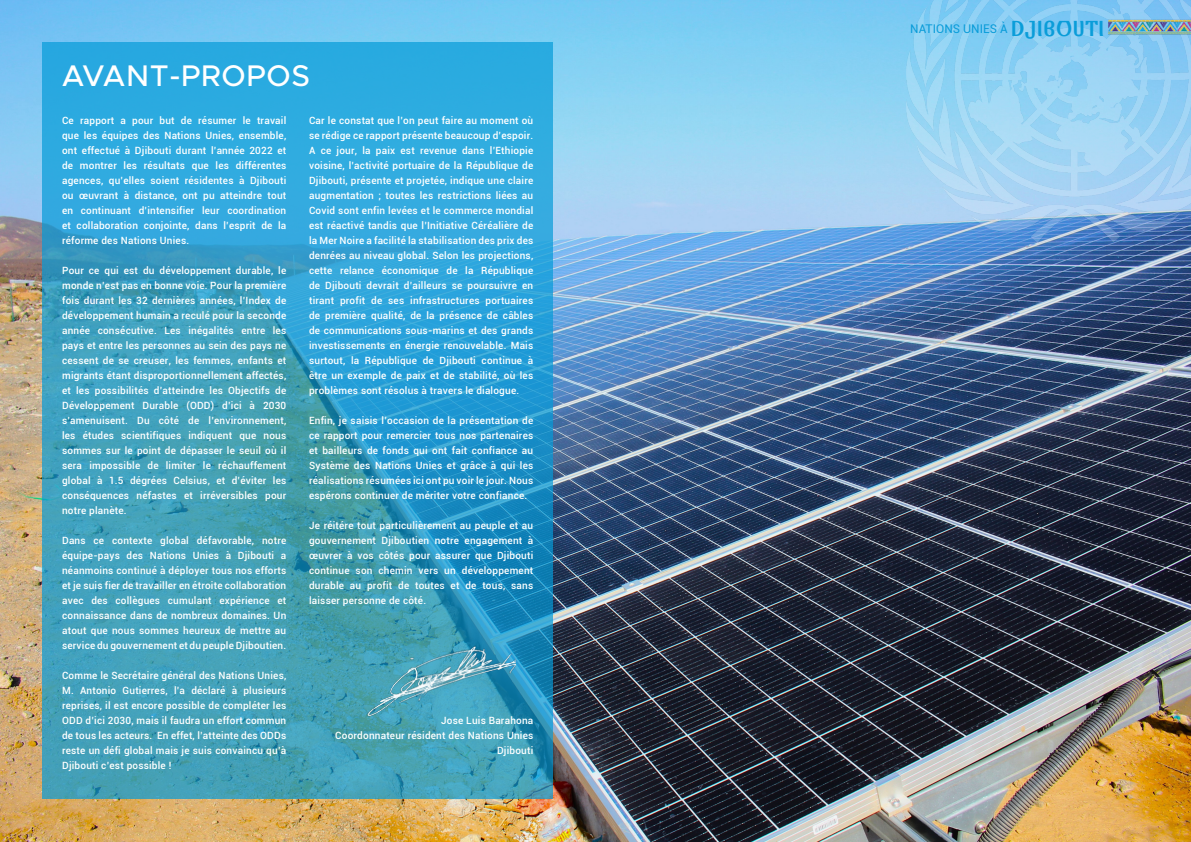
<style>
.page{position:relative;width:1191px;height:842px;background:#fff}
.page>*{position:absolute;margin:0;border:0;box-sizing:border-box;transform-origin:0 0}
.t1{font:500 30px "Metropolis";letter-spacing:.02em;color:#fff}
.t2{font:20px "Amharareduced";color:#0a9dd9}
.t3{font:12px "Roboto";color:#0a9cd9}
.t4{font:500 10px/15px "Roboto";letter-spacing:.02em;color:#fff;text-align:justify}
</style>
<div class="page">
<img style="left:0;top:0;width:1191px;height:842px">
<svg style="left:43px;top:43px;width:510px;height:756px;background:#35a0c7"></svg>
<img style="left:906px;top:0;width:285px;height:242px">
<img style="left:348px;top:641px;width:168px;height:87px">
<img style="left:1107px;top:18px;width:84px;height:17px">
<h1 class="t1" style="left:62px;top:57px;width:250px">AVANT-PROPOS</h1>
<p class="t4" style="left:62px;top:112px;width:226px">Ce rapport a pour but de résumer le travail que les équipes des Nations Unies, ensemble, ont effectué à Djibouti durant l’année 2022 et de montrer les résultats que les différentes agences, qu’elles soient résidentes à Djibouti ou œuvrant à distance, ont pu atteindre tout en continuant d’intensifier leur coordination et collaboration conjointe, dans l’esprit de la réforme des Nations Unies.</p>
<p class="t4" style="left:62px;top:262px;width:226px">Pour ce qui est du développement durable, le monde n’est pas en bonne voie. Pour la première fois durant les 32 dernières années, l’Index de développement humain a reculé pour la seconde année consécutive. Les inégalités entre les pays et entre les personnes au sein des pays ne cessent de se creuser, les femmes, enfants et migrants étant disproportionnellement affectés, et les possibilités d’atteindre les Objectifs de Développement Durable (ODD) d’ici à 2030 s’amenuisent. Du côté de l’environnement, les études scientifiques indiquent que nous sommes sur le point de dépasser le seuil où il sera impossible de limiter le réchauffement global à 1.5 dégrées Celsius, et d’éviter les conséquences néfastes et irréversibles pour notre planète.</p>
<p class="t4" style="left:62px;top:532px;width:226px">Dans ce contexte global défavorable, notre équipe-pays des Nations Unies à Djibouti a néanmoins continué à déployer tous nos efforts et je suis fier de travailler en étroite collaboration avec des collègues cumulant expérience et connaissance dans de nombreux domaines. Un atout que nous sommes heureux de mettre au service du gouvernement et du peuple Djiboutien.</p>
<p class="t4" style="left:62px;top:667px;width:226px">Comme le Secrétaire général des Nations Unies, M. Antonio Gutierres, l’a déclaré à plusieurs reprises, il est encore possible de compléter les ODD d’ici 2030, mais il faudra un effort commun de tous les acteurs. En effet, l’atteinte des ODDs reste un défi global mais je suis convaincu qu’à Djibouti c’est possible !</p>
<p class="t4" style="left:309px;top:112px;width:226px">Car le constat que l’on peut faire au moment où se rédige ce rapport présente beaucoup d’espoir.<br>A ce jour, la paix est revenue dans l’Ethiopie voisine, l’activité portuaire de la République de Djibouti, présente et projetée, indique une claire augmentation ; toutes les restrictions liées au Covid sont enfin levées et le commerce mondial est réactivé tandis que l’Initiative Céréalière de la Mer Noire a facilité la stabilisation des prix des denrées au niveau global. Selon les projections, cette relance économique de la République de Djibouti devrait d’ailleurs se poursuivre en tirant profit de ses infrastructures portuaires de première qualité, de la présence de câbles de communications sous-marins et des grands investissements en énergie renouvelable. Mais surtout, la République de Djibouti continue à être un exemple de paix et de stabilité, où les problèmes sont résolus à travers le dialogue.</p>
<p class="t4" style="left:309px;top:412px;width:226px">Enfin, je saisis l’occasion de la présentation de ce rapport pour remercier tous nos partenaires et bailleurs de fonds qui ont fait confiance au Système des Nations Unies et grâce à qui les réalisations résumées ici ont pu voir le jour. Nous espérons continuer de mériter votre confiance.</p>
<p class="t4" style="left:309px;top:517px;width:226px">Je réitére tout particulièrement au peuple et au gouvernement Djiboutien notre engagement à œuvrer à vos côtés pour assurer que Djibouti continue son chemin vers un développement durable au profit de toutes et de tous, sans laisser personne de côté.</p>
<p class="t4" style="left:441px;top:712px;width:94px">Jose Luis Barahona</p>
<p class="t4" style="left:335px;top:727px;width:200px;text-align:right">Coordonnateur résident des Nations Unies<br>Djibouti</p>
<p class="t3" style="left:910px;top:20px;width:99px">NATIONS UNIES À</p>
<p class="t2" style="left:1012px;top:18px;width:95px">DJIBOUTI</p>
</div>
